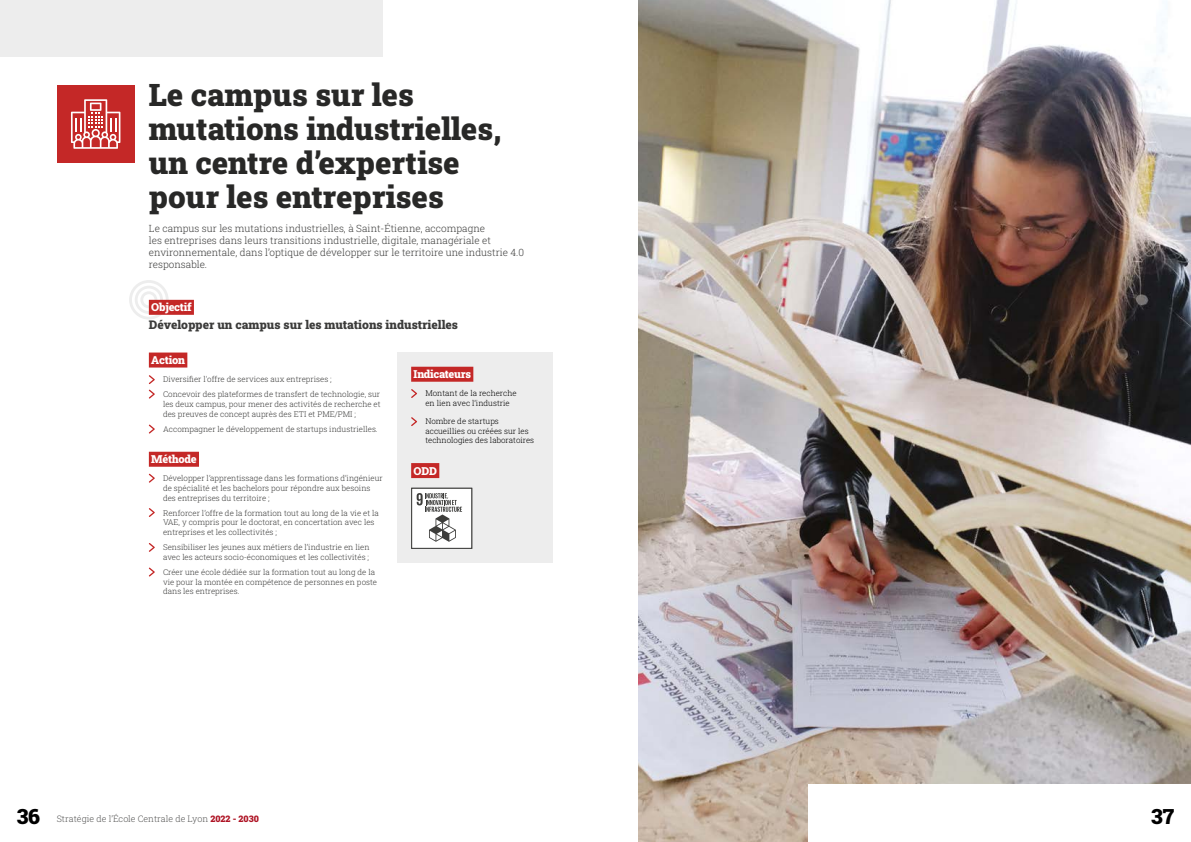
<style>
.page{position:relative;width:1191px;height:842px;background:#fff}
.page>*{position:absolute;margin:0;border:0;box-sizing:border-box;transform-origin:0 0}
.t1{font:900 31px/34px "Roboto Slab";color:#282827}
.t2{font:900 21px "Roboto Slab";color:#000}
.t3{font:900 12px "Roboto Slab";color:#3c3c3b}
.t4{font:900 11px "Roboto Slab";letter-spacing:-.02em;color:#fff}
.t5{font:300 10px/12px "Roboto Slab";color:#3c3c3b}
.t6{font:300 9px "Roboto Slab";color:#575756}
.t7{font:300 8px/9.6px "Roboto Slab";color:#3c3c3b}
.t8{font:300 8px/9.6px "Roboto Slab";color:#000}
.s1{font-weight:900;color:#ae1324}
</style>
<div class="page">
<div style="left:0;top:0;width:383px;height:57px;background:#ededed"></div>
<svg style="left:129px;top:280px;width:40px;height:39px"></svg>
<div style="left:149px;top:300px;width:45px;height:15px;background:#c42827"></div>
<div style="left:149px;top:353px;width:38px;height:15px;background:#c42827"></div>
<div style="left:149px;top:452px;width:50px;height:15px;background:#c42827"></div>
<svg style="left:149px;top:375px;width:6px;height:9px"></svg>
<svg style="left:149px;top:390px;width:6px;height:9px"></svg>
<div style="left:397px;top:352px;width:155px;height:211px;background:#ededed"></div>
<div style="left:411px;top:367px;width:62px;height:15px;background:#c42827"></div>
<div style="left:411px;top:463px;width:28px;height:15px;background:#c42827"></div>
<div style="left:57px;top:85px;width:78px;height:78px;background:#c42827"></div>
<svg style="left:149px;top:425px;width:6px;height:8px"></svg>
<svg style="left:149px;top:474px;width:6px;height:9px"></svg>
<svg style="left:149px;top:508px;width:6px;height:9px"></svg>
<svg style="left:149px;top:543px;width:6px;height:9px"></svg>
<img style="left:638px;top:0;width:553px;height:842px">
<svg style="left:411px;top:389px;width:6px;height:9px"></svg>
<svg style="left:411px;top:417px;width:6px;height:9px"></svg>
<div style="left:808px;top:785px;width:383px;height:57px;background:#fff"></div>
<svg style="left:71px;top:99px;width:49px;height:50px"></svg>
<svg style="left:149px;top:567px;width:6px;height:9px"></svg>
<div style="left:411px;top:488px;width:61px;height:61px;background:#fff;border:1px solid #3d3d3b"></div>
<svg style="left:416px;top:493px;width:46px;height:49px"></svg>
<h1 class="t1" style="left:149px;top:77px;width:354px">Le campus sur les mutations industrielles, un centre d’expertise pour les entreprises</h1>
<p class="t5" style="left:149px;top:222px;width:377px">Le campus sur les mutations industrielles, à Saint-Étienne, accompagne<br>les entreprises dans leurs transitions industrielle, digitale, managériale et environnementale, dans l’optique de développer sur le territoire une industrie 4.0 responsable.</p>
<h3 class="t4" style="left:151px;top:300px;width:42px">Objectif</h3>
<h3 class="t3" style="left:149px;top:316px;width:310px">Développer un campus sur les mutations industrielles</h3>
<h3 class="t4" style="left:151px;top:352px;width:35px">Action</h3>
<p class="t7" style="left:163px;top:371px;width:219px;line-height:15.3px">Diversifier l'offre de services aux entreprises ;<br>Concevoir des plateformes de transfert de technologie, sur</p>
<p class="t7" style="left:163px;top:399px;width:219px">les deux campus, pour mener des activités de recherche et des preuves de concept auprès des ETI et PME/PMI ;</p>
<p class="t7" style="left:163px;top:424px;width:216px">Accompagner le développement de startups industrielles.</p>
<h3 class="t4" style="left:151px;top:452px;width:47px">Méthode</h3>
<p class="t7" style="left:163px;top:473px;width:221px">Développer l’apprentissage dans les formations d’ingénieur de spécialité et les bachelors pour répondre aux besoins des entreprises du territoire ;</p>
<p class="t7" style="left:163px;top:508px;width:217px">Renforcer l’offre de la formation tout au long de la vie et la<br>VAE, y compris pour le doctorat, en concertation avec les entreprises et les collectivités ;</p>
<p class="t7" style="left:163px;top:542px;width:208px">Sensibiliser les jeunes aux métiers de l’industrie en lien avec les acteurs socio-économiques et les collectivités ;</p>
<p class="t7" style="left:163px;top:567px;width:215px">Créer une école dédiée sur la formation tout au long de la vie pour la montée en compétence de personnes en poste dans les entreprises.</p>
<h3 class="t4" style="left:413px;top:367px;width:59px">Indicateurs</h3>
<p class="t8" style="left:425px;top:388px;width:93px">Montant de la recherche en lien avec l’industrie</p>
<p class="t8" style="left:425px;top:416px;width:110px">Nombre de startups accueillies ou créées sur les technologies des laboratoires</p>
<h3 class="t4" style="left:413px;top:463px;width:25px">ODD</h3>
<h2 class="t2" style="left:17px;top:802px;width:25px">36</h2>
<p class="t6" style="left:57px;top:812px;width:204px">Stratégie de l’École Centrale de Lyon <span class="s1">2022 - 2030</span></p>
<h2 class="t2" style="left:1151px;top:802px;width:24px">37</h2>
</div>
